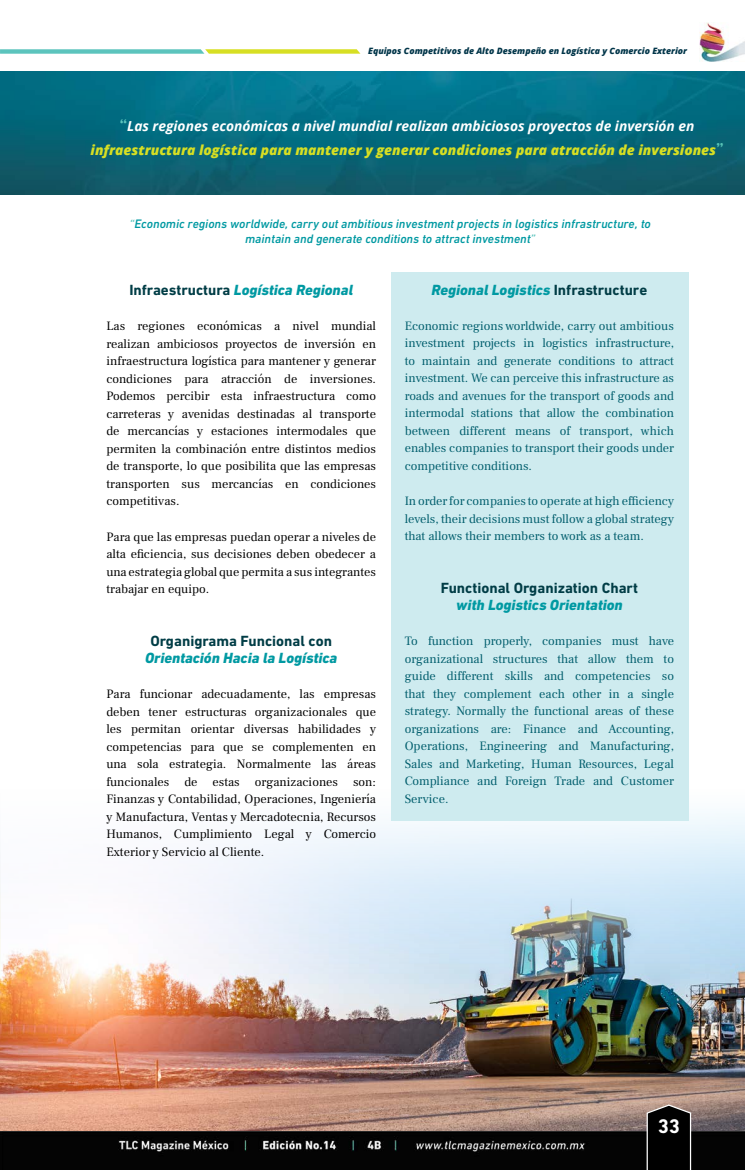
<style>
.page{position:relative;width:745px;height:1170px;background:#fff}
.page>*{position:absolute;margin:0;border:0;box-sizing:border-box;transform-origin:0 0}
.t1{font:700 20px "DIN Next CYR";color:#fff}
.t2{font:italic 800 15px "DIN Next CYR";color:#0099a2}
.t3{font:700 15px "DIN Next CYR";color:#013d46}
.t4{font:italic 800 13.75px/23.8px "Open Sans";color:#d7df23;text-align:center}
.t5{font:12.5px/17.5px "Frank Ruhl Libre";color:#000;text-align:justify}
.t6{font:12.5px/17.5px "Frank Ruhl Libre";color:#015e6d;text-align:justify}
.t7{font:italic 500 12.5px/15px "DIN Next CYR";color:#0099a2;text-align:center}
.t8{font:italic 800 8.75px "Open Sans";color:#013549}
.s1{font-family:"Santas Big Secret BB";font-weight:400;font-style:normal;font-size:17.5px;color:#5cc4bd}
.s2{font-weight:700;color:#fff}
.s3{font-family:"Santas Big Secret BB";font-weight:400;font-style:normal;font-size:17.5px;color:#56c2b4}
.s4{color:#5cc4bd}
.s5{font-weight:700;font-style:normal;color:#013d46}
</style>
<div class="page">
<img style="left:0;top:785px;width:744px;height:346px">
<img style="left:0;top:71px;width:744px;height:123px">
<div style="left:391px;top:272px;width:297px;height:548px;background:#ceebef"></div>
<img style="left:0;top:1131px;width:744px;height:38px">
<svg style="left:645px;top:1103px;width:46px;height:66px;background:#201d1c"></svg>
<svg style="left:0;top:49px;width:360px;height:5px;background:#9ed58b"></svg>
<img style="left:699px;top:22px;width:45px;height:39px">
<p class="t8" style="left:368px;top:44px;width:320px">Equipos Competitivos de Alto Desempeño en Logística y Comercio Exterior</p>
<p class="t4" style="left:90px;top:113px;width:634px"><span class="s1">“</span><span class="s2">Las regiones económicas a nivel mundial realizan ambiciosos proyectos de inversión en </span>infraestructura logística para mantener y generar condiciones para atracción de inversiones<span class="s3">”</span></p>
<p class="t7" style="left:130px;top:216px;width:522px"><span class="s4">“</span>Economic regions worldwide, carry out ambitious investment projects in logistics infrastructure, to maintain and generate conditions to attract investment<span class="s4">”</span></p>
<p class="t2" style="left:129px;top:281px;width:225px"><span class="s5">Infraestructura</span> Logística Regional</p>
<p class="t5" style="left:106px;top:317px;width:271px">Las regiones económicas a nivel mundial realizan ambiciosos proyectos de inversión en infraestructura logística para mantener y generar condiciones para atracción de inversiones.<br>Podemos percibir esta infraestructura como carreteras y avenidas destinadas al transporte de mercancías y estaciones intermodales que permiten la combinación entre distintos medios de transporte, lo que posibilita que las empresas transporten sus mercancías en condiciones competitivas.</p>
<p class="t5" style="left:106px;top:527px;width:271px">Para que las empresas puedan operar a niveles de alta eficiencia, sus decisiones deben obedecer a una estrategia global que permita a sus integrantes trabajar en equipo.</p>
<p class="t3" style="left:150px;top:631px;width:183px">Organigrama Funcional con</p>
<p class="t2" style="left:145px;top:649px;width:194px">Orientación Hacia la Logística</p>
<p class="t5" style="left:106px;top:685px;width:271px">Para funcionar adecuadamente, las empresas deben tener estructuras organizacionales que les permitan orientar diversas habilidades y competencias para que se complementen en una sola estrategia. Normalmente las áreas funcionales de estas organizaciones son:<br>Finanzas y Contabilidad, Operaciones, Ingeniería y Manufactura, Ventas y Mercadotecnia, Recursos Humanos, Cumplimiento Legal y Comercio Exterior y Servicio al Cliente.</p>
<p class="t2" style="left:431px;top:281px;width:217px">Regional Logistics <span class="s5">Infrastructure</span></p>
<p class="t6" style="left:404px;top:317px;width:271px">Economic regions worldwide, carry out ambitious investment projects in logistics infrastructure, to maintain and generate conditions to attract investment. We can perceive this infrastructure as roads and avenues for the transport of goods and intermodal stations that allow the combination between different means of transport, which enables companies to transport their goods under competitive conditions.</p>
<p class="t6" style="left:404px;top:492px;width:270px">In order for companies to operate at high efficiency levels, their decisions must follow a global strategy that allows their members to work as a team.</p>
<p class="t3" style="left:440px;top:578px;width:198px">Functional Organization Chart</p>
<p class="t2" style="left:456px;top:596px;width:168px">with Logistics Orientation</p>
<p class="t6" style="left:404px;top:632px;width:270px">To function properly, companies must have organizational structures that allow them to guide different skills and competencies so that they complement each other in a single strategy. Normally the functional areas of these organizations are: Finance and Accounting, Operations, Engineering and Manufacturing, Sales and Marketing, Human Resources, Legal Compliance and Foreign Trade and Customer Service.</p>
<h1 class="t1" style="left:657px;top:1114px;width:24px">33</h1>
</div>
